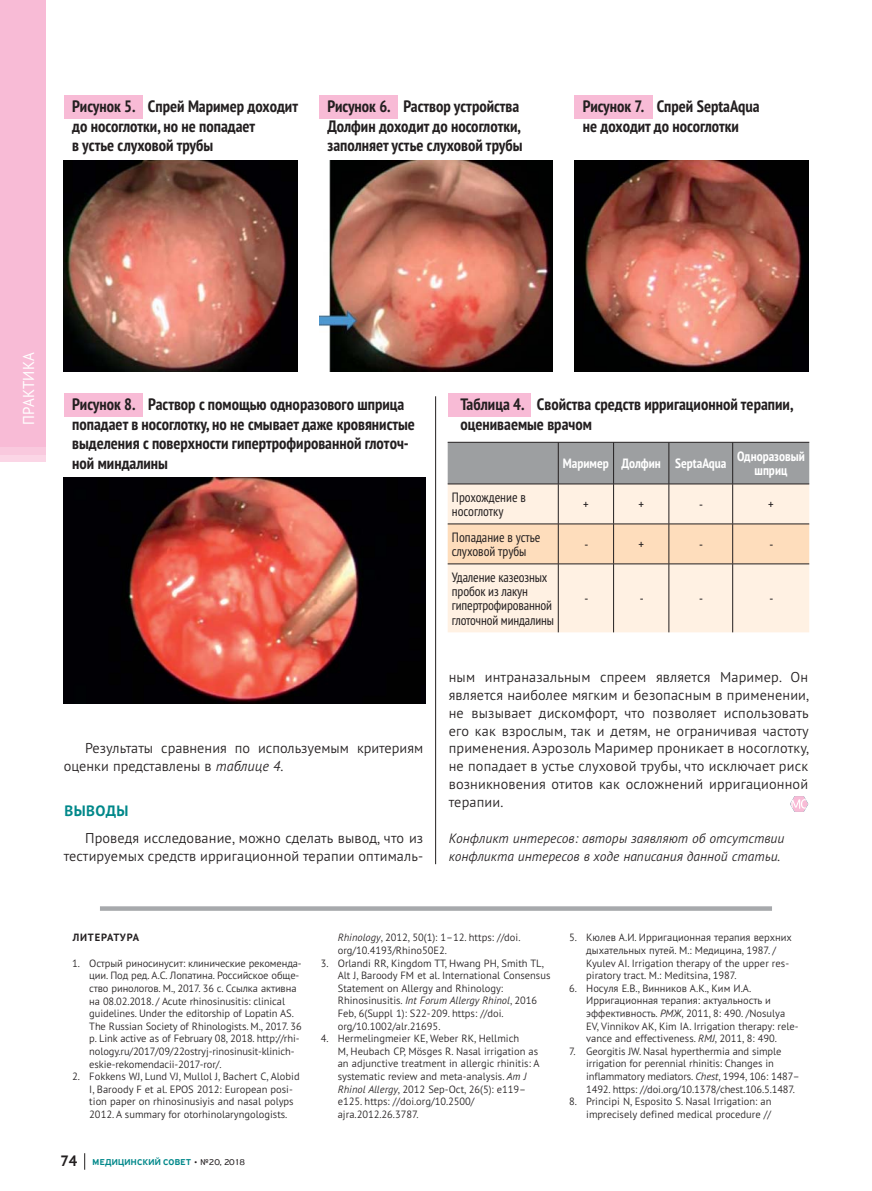
<style>
.page{position:relative;width:872px;height:1191px;background:#fff}
.page>*{position:absolute;margin:0;border:0;box-sizing:border-box;transform-origin:0 0}
.t1{font:700 condensed 16.5px/19.5px "PT Sans Pro";color:#231f20}
.t2{font:15.75px "PT Sans Pro";letter-spacing:.02em;color:#fff;scale:.95 1}
.t3{font:700 15px "PT Sans Pro";letter-spacing:.03em;color:#00888a}
.t4{font:300 14.25px/17.9px "PT Sans Pro";letter-spacing:.01em;color:#231f20}
.t5{font:condensed 13.5px/14.2px "PT Sans Pro";letter-spacing:-.01em;color:#231f20}
.t6{font:italic 300 13.5px/17.9px "PT Sans Pro";color:#231f20}
.t7{font:700 condensed 13.5px/14.2px "PT Sans Pro";color:#fff;text-align:center}
.t8{font:300 10.5px/12.6px "PT Sans Pro";color:#231f20}
.t9{font:700 10.5px "PT Sans Pro";letter-spacing:.08em;color:#231f20}
.t10{font:500 9px "PF Highway Sans Pro";letter-spacing:.03em;color:#00888a}
.s1{font-style:italic}
.s2{font-family:"PT Sans Pro";font-weight:700;font-size:15px;color:#231f20}
.s3{font-weight:400;color:#231f20}
</style>
<div class="page">
<svg style="left:84px;top:1153px;width:1px;height:16px"></svg>
<div style="left:0;top:0;width:46px;height:446px;background:#f8bbd6"></div>
<svg style="left:100px;top:906px;width:672px;height:4px;background:#adafb2"></svg>
<div style="left:448px;top:393px;width:82px;height:24px;background:#f8bbd6"></div>
<div style="left:448px;top:443px;width:361px;height:41px;background:#9d9fa1"></div>
<div style="left:448px;top:485px;width:361px;height:147px;background:#fff1e3"></div>
<div style="left:448px;top:524px;width:361px;height:39px;background:#feddbc"></div>
<hr style="left:558px;top:442px;width:1px;height:42px;background:#231f20">
<hr style="left:613px;top:442px;width:1px;height:42px;background:#231f20">
<hr style="left:668px;top:442px;width:1px;height:42px;background:#231f20">
<hr style="left:732px;top:442px;width:1px;height:42px;background:#231f20">
<hr style="left:558px;top:484px;width:1px;height:40px;background:#231f20">
<hr style="left:613px;top:484px;width:1px;height:40px;background:#231f20">
<hr style="left:668px;top:484px;width:1px;height:40px;background:#231f20">
<hr style="left:732px;top:484px;width:1px;height:40px;background:#231f20">
<hr style="left:448px;top:523px;width:165px;height:1px;background:#231f20">
<hr style="left:558px;top:524px;width:1px;height:39px;background:#231f20">
<hr style="left:613px;top:523px;width:56px;height:1px;background:#231f20">
<hr style="left:613px;top:524px;width:1px;height:39px;background:#231f20">
<hr style="left:669px;top:523px;width:63px;height:1px;background:#231f20">
<hr style="left:668px;top:524px;width:1px;height:39px;background:#231f20">
<hr style="left:732px;top:523px;width:77px;height:1px;background:#231f20">
<hr style="left:732px;top:524px;width:1px;height:39px;background:#231f20">
<hr style="left:448px;top:563px;width:165px;height:1px;background:#231f20">
<hr style="left:558px;top:564px;width:1px;height:68px;background:#231f20">
<hr style="left:613px;top:563px;width:56px;height:1px;background:#231f20">
<hr style="left:613px;top:564px;width:1px;height:68px;background:#231f20">
<hr style="left:669px;top:563px;width:63px;height:1px;background:#231f20">
<hr style="left:668px;top:564px;width:1px;height:68px;background:#231f20">
<hr style="left:732px;top:563px;width:77px;height:1px;background:#231f20">
<hr style="left:732px;top:564px;width:1px;height:68px;background:#231f20">
<hr style="left:448px;top:442px;width:361px;height:1px;background:#231f20">
<hr style="left:448px;top:484px;width:361px;height:1px;background:#231f20">
<div style="left:64px;top:393px;width:78px;height:24px;background:#f8bbd6"></div>
<img style="left:64px;top:477px;width:361px;height:226px">
<div style="left:319px;top:95px;width:79px;height:24px;background:#f8bbd6"></div>
<img style="left:319px;top:161px;width:234px;height:210px">
<div style="left:574px;top:95px;width:79px;height:24px;background:#f8bbd6"></div>
<img style="left:574px;top:160px;width:234px;height:212px">
<hr style="left:435px;top:396px;width:1px;height:468px;background:#231f20">
<div style="left:64px;top:95px;width:78px;height:24px;background:#f8bbd6"></div>
<img style="left:64px;top:160px;width:234px;height:212px">
<svg style="left:790px;top:796px;width:18px;height:16px"></svg>
<h1 class="t1" style="left:72px;top:97px;width:227px">Рисунок 5. Спрей Маример доходит до носоглотки, но не попадает<br>в устье слуховой трубы</h1>
<h1 class="t1" style="left:327px;top:97px;width:196px">Рисунок 6. Раствор устройства<br>Долфин доходит до носоглотки, заполняет устье слуховой трубы</h1>
<h1 class="t1" style="left:583px;top:97px;width:178px">Рисунок 7. Спрей SeptaAqua не доходит до носоглотки</h1>
<h2 class="t2" style="left:19px;top:425px;width:79px;rotate:-90deg">ПРАКТИКА</h2>
<h1 class="t1" style="left:72px;top:395px;width:344px">Рисунок 8. Раствор с помощью одноразового шприца попадает в носоглотку, но не смывает даже кровянистые выделения с поверхности гипертрофированной глоточ&shy;ной миндалины</h1>
<h3 class="t4" style="left:64px;top:741px;width:361px;text-indent:21px">Результаты сравнения по используемым критериям оценки представлены в <span class="s1">таблице 4</span>.</h3>
<h3 class="t3" style="left:64px;top:805px;width:66px">ВЫВОДЫ</h3>
<h3 class="t4" style="left:64px;top:830px;width:361px;text-align:right">Проведя исследование, можно сделать вывод, что из тестируемых средств ирригационной терапии оптималь-</h3>
<h1 class="t1" style="left:460px;top:394px;width:334px">Таблица 4. Свойства средств ирригационной терапии, оцениваемые врачом</h1>
<p class="t7" style="left:563px;top:456px;width:165px">Маример Долфин SeptaAqua</p>
<p class="t7" style="left:737px;top:449px;width:69px">Одноразовый шприц</p>
<p class="t5" style="left:452px;top:492px;width:76px">Прохождение в носоглотку</p>
<p class="t5" style="left:583px;top:499px;width:7px">+</p>
<p class="t5" style="left:638px;top:499px;width:7px">+</p>
<p class="t5" style="left:699px;top:499px;width:5px">-</p>
<p class="t5" style="left:768px;top:499px;width:7px">+</p>
<p class="t5" style="left:452px;top:532px;width:90px">Попадание в устье слуховой трубы</p>
<p class="t5" style="left:584px;top:539px;width:5px">-</p>
<p class="t5" style="left:638px;top:539px;width:7px">+</p>
<p class="t5" style="left:699px;top:539px;width:5px">-</p>
<p class="t5" style="left:769px;top:539px;width:5px">-</p>
<p class="t5" style="left:452px;top:571px;width:103px">Удаление казеозных пробок из лакун гипертрофированной глоточной миндалины</p>
<p class="t5" style="left:584px;top:593px;width:5px">-</p>
<p class="t5" style="left:639px;top:593px;width:5px">-</p>
<p class="t5" style="left:699px;top:593px;width:5px">-</p>
<p class="t5" style="left:769px;top:593px;width:5px">-</p>
<p class="t4" style="left:449px;top:670px;width:362px;text-align:justify">ным интраназальным спреем является Маример. Он является наиболее мягким и безопасным в применении, не вызывает дискомфорт, что позволяет использовать его как взрослым, так и детям, не ограничивая частоту применения. Аэрозоль Маример проникает в носоглотку, не попадает в устье слуховой трубы, что исключает риск возникновения отитов как осложнений ирригационной терапии.</p>
<p class="t6" style="left:449px;top:830px;width:337px">Конфликт интересов: авторы заявляют об отсутствии конфликта интересов в ходе написания данной статьи.</p>
<p class="t9" style="left:73px;top:934px;width:68px">ЛИТЕРАТУРА</p>
<p class="t8" style="left:89px;top:958px;width:214px;text-indent:-17px">1. Острый риносинусит: клинические рекоменда&shy;ции. Под ред. А.С. Лопатина. Российское обще&shy;ство ринологов. М., 2017. 36 с. Ссылка активна на 08.02.2018. / Acute rhinosinusitis: clinical guidelines. Under the editorship of Lopatin AS.<br>The Russian Society of Rhinologists. M., 2017. 36 p. Link active as of February 08, 2018. http://rhi&shy;nology.ru/2017/09/22ostryj-rinosinusit-klinich&shy;eskie-rekomendacii-2017-ror/.</p>
<p class="t8" style="left:89px;top:1071px;width:212px;text-indent:-17px">2. Fokkens WJ, Lund VJ, Mullol J, Bachert C, Alobid I, Baroody F et al. EPOS 2012: European posi&shy;tion paper on rhinosinusiyis and nasal polyps 2012. A summary for otorhinolaryngologists.</p>
<p class="t10" style="left:61px;top:1157px;width:186px"><span class="s2">74</span> МЕДИЦИНСКИЙ СОВЕТ <span class="s3">• №20, 2018</span></p>
<p class="t8" style="left:338px;top:932px;width:184px"><span class="s1">Rhinology</span>, 2012, 50(1): 1–12. https: //doi. org/10.4193/Rhino50E2.</p>
<p class="t8" style="left:338px;top:957px;width:214px;text-indent:-17px">3. Orlandi RR, Kingdom TT, Hwang PH, Smith TL, Alt J, Baroody FM et al. International Consensus Statement on Allergy and Rhinology:<br>Rhinosinusitis. <span class="s1">Int Forum Allergy Rhinol</span>, 2016<br>Feb, 6(Suppl 1): S22-209. https: //doi. org/10.1002/alr.21695.</p>
<p class="t8" style="left:338px;top:1033px;width:203px;text-indent:-17px">4. Hermelingmeier KE, Weber RK, Hellmich<br>M, Heubach CP, Mösges R. Nasal irrigation as an adjunctive treatment in allergic rhinitis: A systematic review and meta-analysis. <span class="s1">Am J Rhinol Allergy</span>, 2012 Sep-Oct, 26(5): e119– e125. https: //doi.org/10.2500/ ajra.2012.26.3787.</p>
<p class="t8" style="left:586px;top:932px;width:207px;text-indent:-17px">5. Кюлев А.И. Ирригационная терапия верхних дыхательных путей. М.: Медицина, 1987. / Kyulev AI. Irrigation therapy of the upper res&shy;piratory tract. M.: Meditsina, 1987.</p>
<p class="t8" style="left:586px;top:983px;width:214px;text-indent:-17px">6. Носуля Е.В., Винников А.К., Ким И.А.<br>Ирригационная терапия: актуальность и эффективность. <span class="s1">РМЖ</span>, 2011, 8: 490. /Nosulya EV, Vinnikov AK, Kim IA. Irrigation therapy: rele&shy;vance and effectiveness. <span class="s1">RMJ</span>, 2011, 8: 490.</p>
<p class="t8" style="left:586px;top:1046px;width:215px;text-indent:-17px">7. Georgitis JW. Nasal hyperthermia and simple irrigation for perennial rhinitis: Changes in inflammatory mediators. <span class="s1">Chest</span>, 1994, 106: 1487– 1492. https: //doi.org/10.1378/chest.106.5.1487.</p>
<p class="t8" style="left:569px;top:1096px;width:204px;text-align:right">8. Principi N, Esposito S. Nasal Irrigation: an imprecisely defined medical procedure //</p>
</div>
